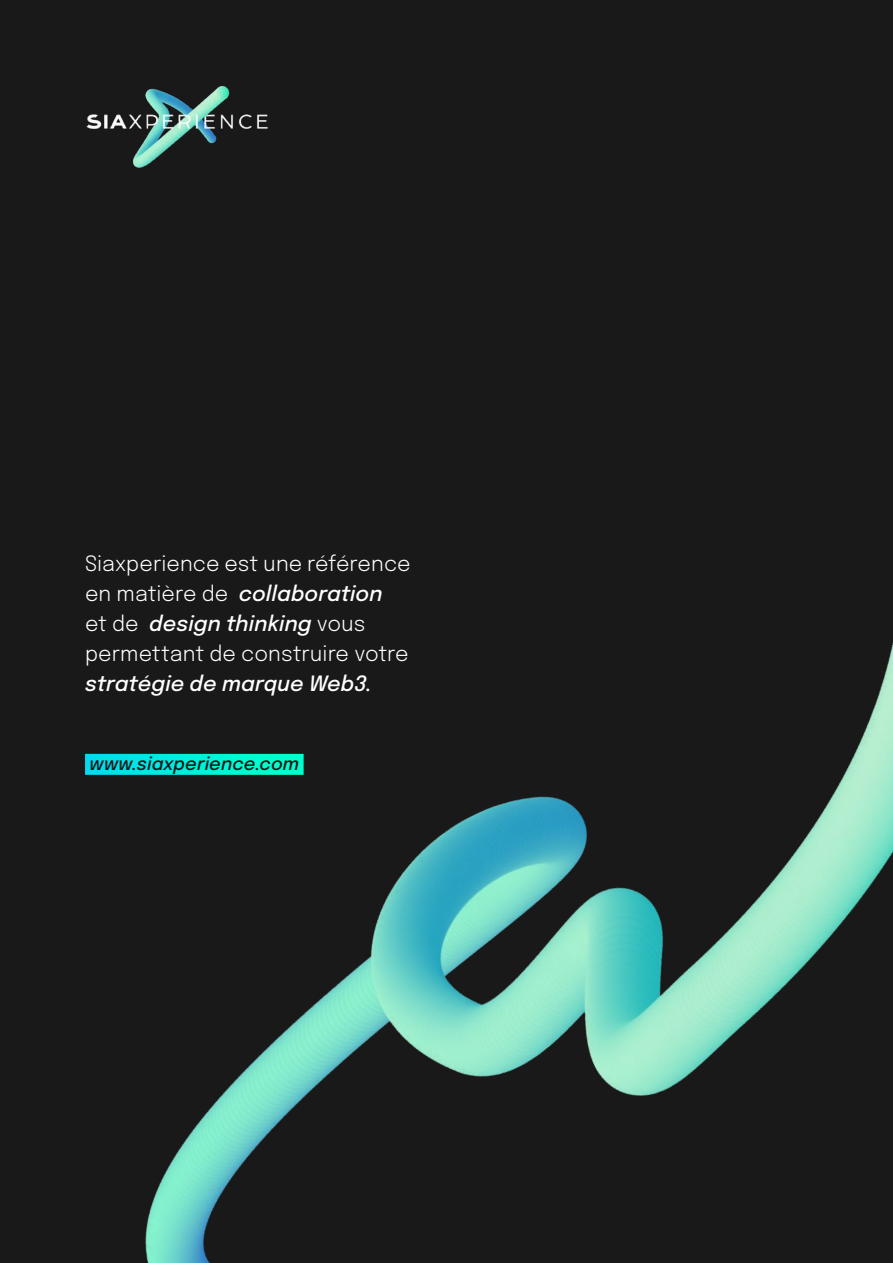
<style>
.page{position:relative;width:893px;height:1263px;background:#191919}
.page>*{position:absolute;margin:0;border:0;box-sizing:border-box;transform-origin:0 0}
.t1{font:300 21px/30px "Epilogue";color:#fff}
.t2{font:italic 500 21px "Epilogue";color:#fff}
.t3{font:italic 500 18px "Epilogue";letter-spacing:.005em;color:#171717}
.s1{font-weight:500;font-style:italic}
</style>
<div class="page">
<img style="left:86px;top:86px;width:182px;height:82px">
<img style="left:85px;top:642px;width:808px;height:621px">
<p class="t1" style="left:85px;top:547px;width:327px">Siaxperience est une référence en matière de <span class="s1">collaboration<br></span>et de <span class="s1">design thinking</span> vous permettant de construire votre</p>
<p class="t2" style="left:85px;top:668px;width:288px">stratégie de marque Web3.</p>
<p class="t3" style="left:90px;top:751px;width:211px">www.siaxperience.com</p>
</div>
